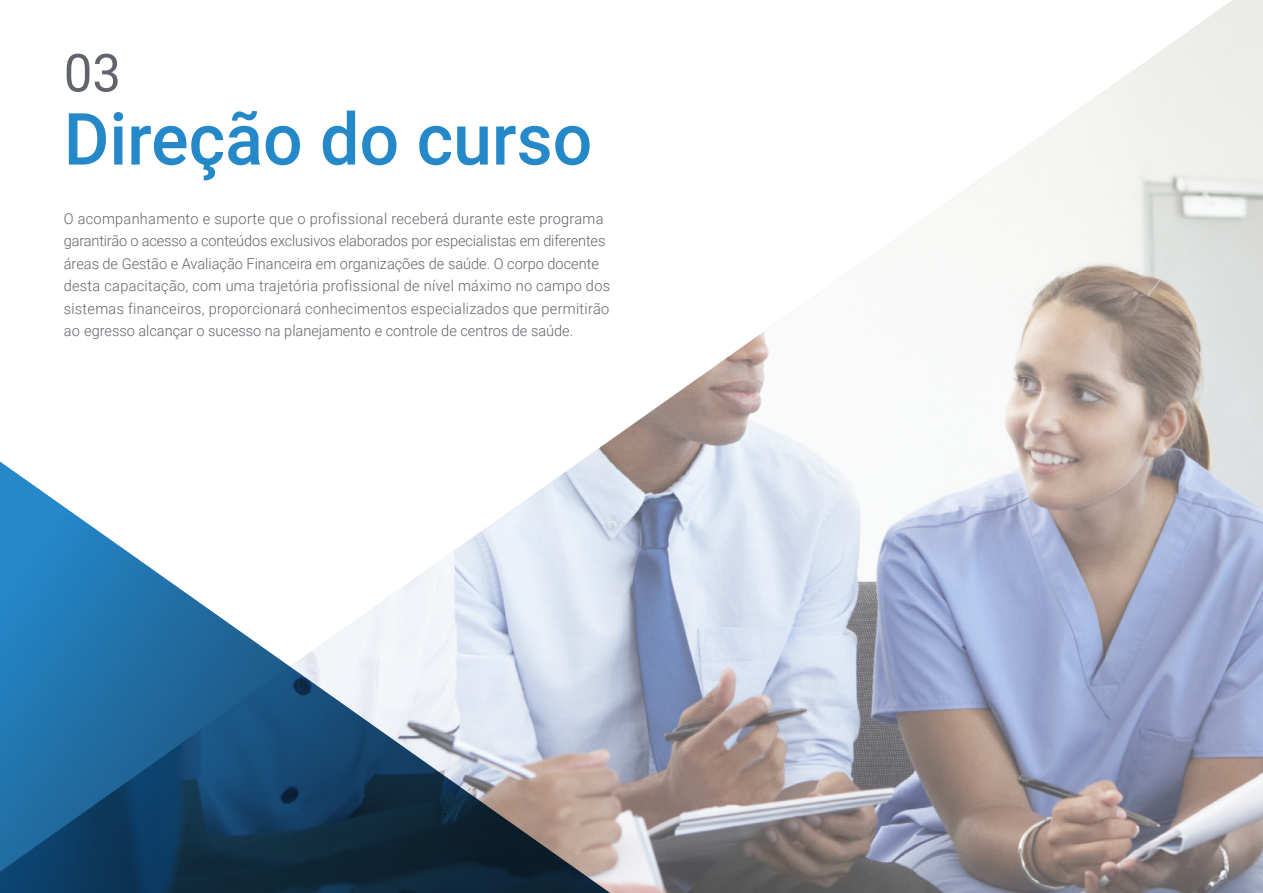
<style>
.page{position:relative;width:1263px;height:893px;background:#fff}
.page>*{position:absolute;margin:0;border:0;box-sizing:border-box;transform-origin:0 0}
.t1{font:500 72px "Roboto";color:#2488c9}
.t2{font:52.5px "Roboto";color:#61646a}
.t3{font:300 15px/22.5px "Roboto";color:#61646a}
</style>
<div class="page">
<img style="left:602px;top:0;width:661px;height:893px">
<svg style="left:0;top:446px;width:640px;height:447px"></svg>
<h2 class="t2" style="left:64px;top:36px;width:59px">03</h2>
<h1 class="t1" style="left:64px;top:89px;width:530px">Direção do curso</h1>
<p class="t3" style="left:64px;top:207px;width:548px">O acompanhamento e suporte que o profissional receberá durante este programa garantirão o acesso a conteúdos exclusivos elaborados por especialistas em diferentes áreas de Gestão e Avaliação Financeira em organizações de saúde. O corpo docente desta capacitação, com uma trajetória profissional de nível máximo no campo dos sistemas financeiros, proporcionará conhecimentos especializados que permitirão ao egresso alcançar o sucesso na planejamento e controle de centros de saúde.</p>
</div>
